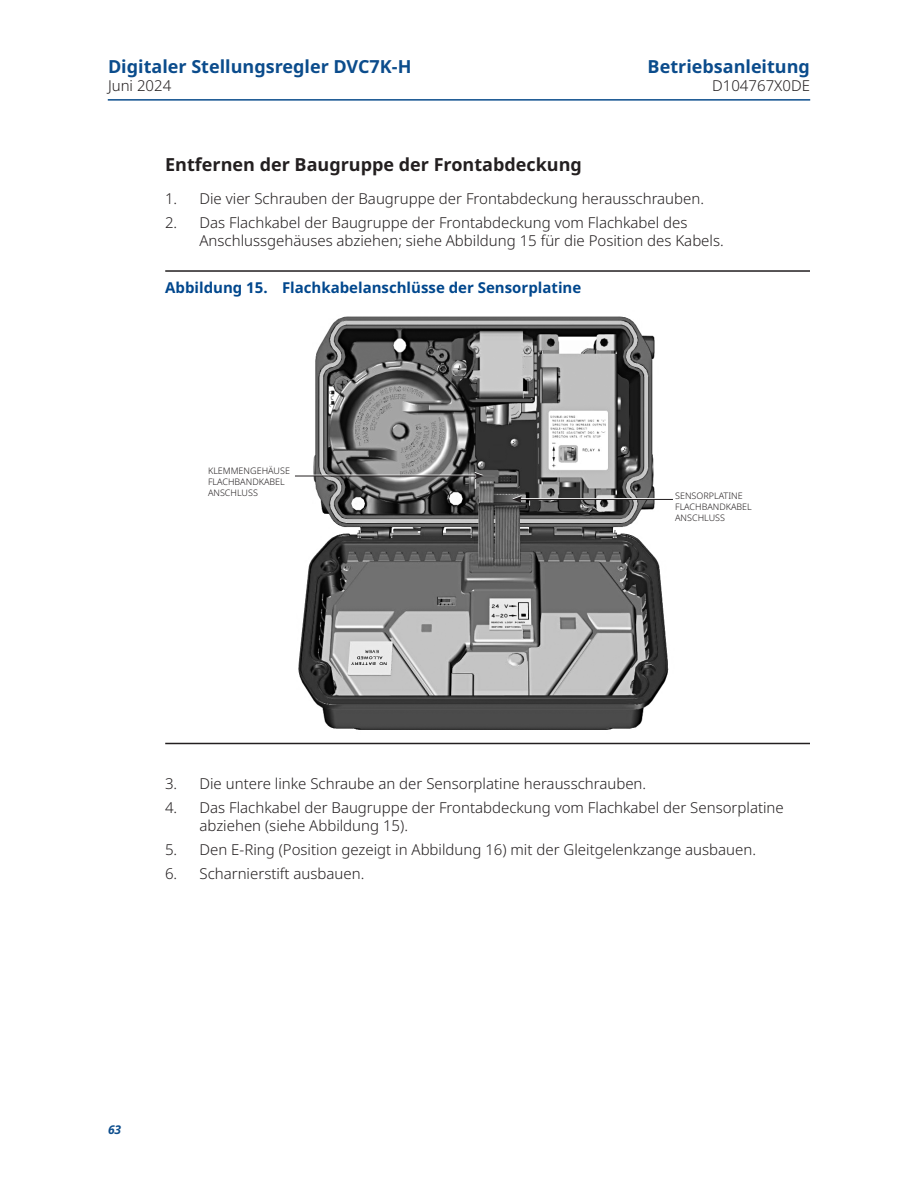
<style>
.page{position:relative;width:918px;height:1188px;background:#fff}
.page>*{position:absolute;margin:0;border:0;box-sizing:border-box;transform-origin:0 0}
.t1{font:700 18px "Noto Sans";color:#0b4c8c}
._02_Chapter_Heading_1_1_1_1{font:700 18px "Noto Sans";color:#231f20}
.t2{font:300 15px/18px "Noto Sans";color:#231f20}
.t3{font:700 15px "Noto Sans";color:#01478d}
.t4{font:italic 700 12px "Noto Sans";color:#0b4c8c}
._03_Figure_call_outs{font:300 9px "Noto Sans";color:#231f20}
</style>
<div class="page">
<hr style="left:108px;top:99px;width:702px;height:2px;background:#0b4c8c">
<hr style="left:165px;top:270px;width:645px;height:2px;background:#231f20">
<hr style="left:165px;top:743px;width:645px;height:1px;background:#231f20">
<img style="left:295px;top:316px;width:374px;height:414px">
<hr style="left:311px;top:475px;width:165px;height:1px;background:#fff">
<hr style="left:519px;top:498px;width:154px;height:1px;background:#fff">
<hr style="left:295px;top:476px;width:181px;height:1px;background:#231f20">
<svg style="left:474px;top:472px;width:10px;height:7px"></svg>
<hr style="left:519px;top:499px;width:154px;height:1px;background:#231f20">
<svg style="left:512px;top:495px;width:10px;height:8px"></svg>
<p class="t1" style="left:108px;top:57px;width:305px">Digitaler Stellungsregler DVC7K-H</p>
<p class="t1" style="left:648px;top:57px;width:164px">Betriebsanleitung</p>
<p class="t2" style="left:108px;top:77px;width:65px">Juni 2024</p>
<p class="t2" style="left:712px;top:77px;width:99px">D104767X0DE</p>
<p class="_02_Chapter_Heading_1_1_1_1" style="left:165px;top:155px;width:418px">Entfernen der Baugruppe der Frontabdeckung</p>
<p class="t2" style="left:165px;top:190px;width:541px">1. Die vier Schrauben der Baugruppe der Frontabdeckung herausschrauben.</p>
<p class="t2" style="left:200px;top:214px;width:526px;text-indent:-34px">2. Das Flachkabel der Baugruppe der Frontabdeckung vom Flachkabel des<br>Anschlussgehäuses abziehen; siehe Abbildung 15 für die Position des Kabels.</p>
<p class="t3" style="left:165px;top:279px;width:418px">Abbildung 15. Flachkabelanschlüsse der Sensorplatine</p>
<p class="_03_Figure_call_outs" style="left:208px;top:466px;width:84px">KLEMMENGEHÄUSE</p>
<p class="_03_Figure_call_outs" style="left:208px;top:476px;width:78px">FLACHBANDKABEL</p>
<p class="_03_Figure_call_outs" style="left:208px;top:487px;width:51px">ANSCHLUSS</p>
<p class="_03_Figure_call_outs" style="left:675px;top:491px;width:69px">SENSORPLATINE</p>
<p class="_03_Figure_call_outs" style="left:675px;top:502px;width:78px">FLACHBANDKABEL</p>
<p class="_03_Figure_call_outs" style="left:675px;top:513px;width:51px">ANSCHLUSS</p>
<p class="t2" style="left:165px;top:775px;width:483px">3. Die untere linke Schraube an der Sensorplatine herausschrauben.</p>
<p class="t2" style="left:200px;top:799px;width:586px;text-indent:-34px">4. Das Flachkabel der Baugruppe der Frontabdeckung vom Flachkabel der Sensorplatine abziehen (siehe Abbildung 15).</p>
<p class="t2" style="left:165px;top:841px;width:593px">5. Den E-Ring (Position gezeigt in Abbildung 16) mit der Gleitgelenkzange ausbauen.</p>
<p class="t2" style="left:165px;top:865px;width:201px">6. Scharnierstift ausbauen.</p>
<p class="t4" style="left:108px;top:1121px;width:15px">63</p>
</div>
